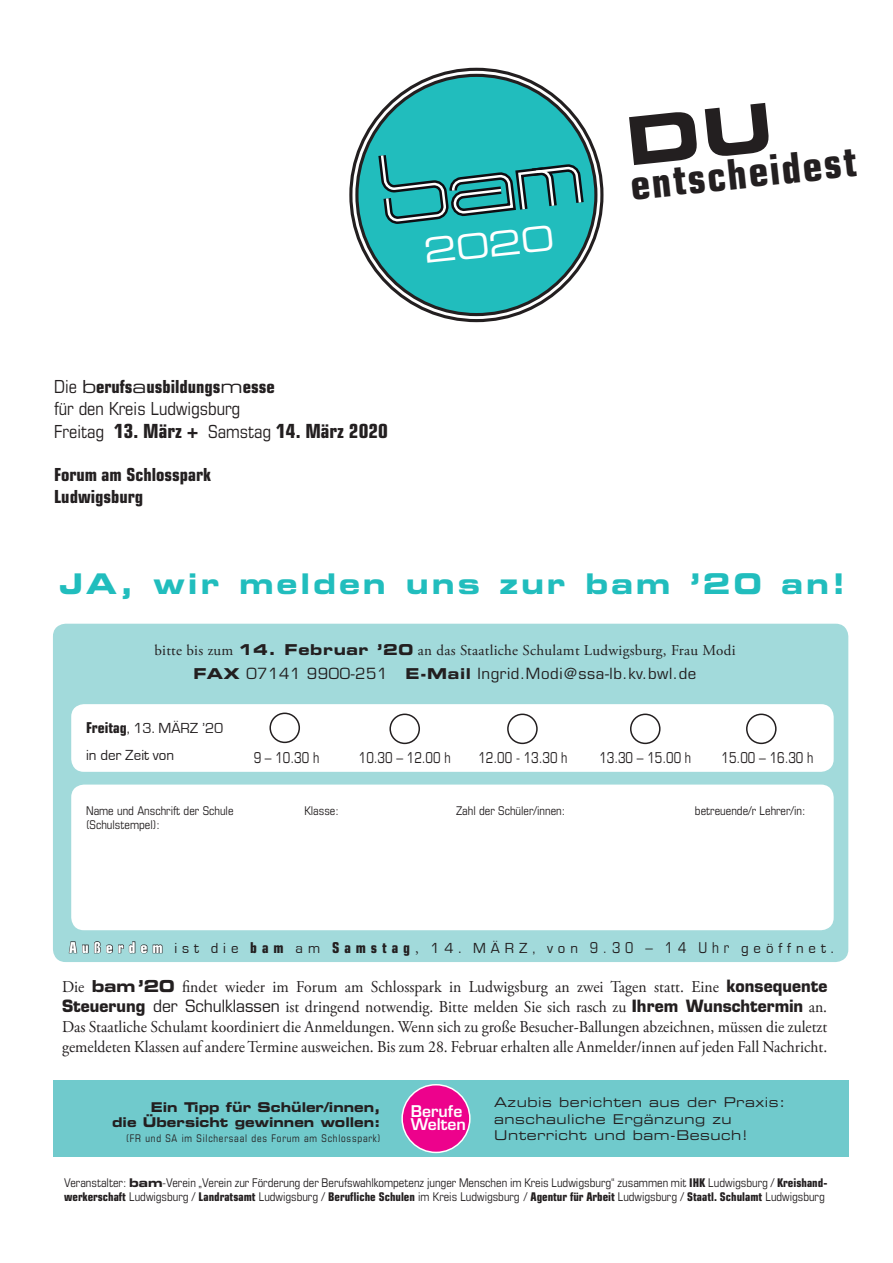
<style>
.page{position:relative;width:893px;height:1263px;background:#fff}
.page>*{position:absolute;margin:0;border:0;box-sizing:border-box;transform-origin:0 0}
.t1{font:700 condensed 42px "Eurostile";color:#231f20}
.t2{font:34.2px "Eurostile Extended Two";color:#fff}
.t3{font:28.5px "Eurostile Bold Extended Two";letter-spacing:.105em;color:#21bdbd}
.t4{font:700 condensed 19.5px "Eurostile";color:#231f20}
.t5{font:condensed 18px/21.6px "Eurostile";color:#231f20}
.t6{font:700 condensed 18px/21.6px "Eurostile";color:#231f20}
.t7{font:16.5px/19.8px "Adobe Garamond Pro";color:#231f20;text-align:justify;scale:.95 1}
.t8{font:600 15.75px/13.6px "Eurostile";color:#fff}
.t9{font:15px "Adobe Garamond Pro";letter-spacing:.02em;color:#231f20}
.t10{font:15px "Eurostile";letter-spacing:.33em;color:#231f20}
.t11{font:condensed 15px "Eurostile";color:#231f20;scale:.9 1}
.t12{font:15px "Eurostile";letter-spacing:.04em;color:#231f20}
.t13{font:15px/27px "Eurostile";color:#231f20}
.t14{font:13.5px/16.5px "Eurostile Extended Two";letter-spacing:.04em;color:#231f20;scale:.95 1}
.t15{font:13.5px/15px "Eurostile Bold Extended Two";color:#231f20;text-align:right;scale:.95 1}
.t16{font:condensed 12px/14.4px "Eurostile";color:#231f20}
.t17{font:condensed 10.5px "Eurostile";letter-spacing:.08em;color:#231f20;scale:.95 1}
.s1{font-family:"Eurostile Extended Two";font-stretch:normal}
.s2{font-weight:700}
.s3{font-weight:400;font-size:18px}
.s4{font-family:"Eurostile Bold Extended Two"}
.s5{font-weight:700;font-stretch:condensed}
.s6{font-weight:700;font-stretch:condensed;color:#fff}
.s7{font-family:"Adobe Garamond Pro"}
.s8{font-stretch:condensed}
.s9{font-family:"Eurostile";font-weight:700}
.s10{font-family:"Eurostile"}
.s11{font-family:"Eurostile Bold Extended Two";font-stretch:normal}
</style>
<div class="page">
<div style="left:53px;top:624px;width:795px;height:338px;background:#a2dadb;border-radius:13px"></div>
<div style="left:71px;top:704px;width:763px;height:68px;background:#fff;border-radius:13px"></div>
<div style="left:71px;top:784px;width:763px;height:146px;background:#fff;border-radius:13px"></div>
<div style="left:53px;top:1080px;width:795px;height:77px;background:#70cacc"></div>
<div style="left:402px;top:1085px;width:68px;height:67px;background:#ed028c;border-radius:50%"></div>
<div style="left:401px;top:1084px;width:70px;height:69px;border:2px solid #fff;border-radius:50%"></div>
<svg style="left:354px;top:72px;width:245px;height:198px"></svg>
<svg style="left:374px;top:77px;width:214px;height:246px"></svg>
<div style="left:269px;top:712px;width:31px;height:31px;border:2px solid #231f20;border-radius:50%"></div>
<div style="left:389px;top:713px;width:31px;height:31px;border:2px solid #231f20;border-radius:50%"></div>
<div style="left:507px;top:713px;width:31px;height:31px;border:2px solid #231f20;border-radius:50%"></div>
<div style="left:746px;top:713px;width:31px;height:31px;border:2px solid #231f20;border-radius:50%"></div>
<svg style="left:68px;top:930px;width:95px;height:23px"></svg>
<div style="left:630px;top:713px;width:30px;height:31px;border:2px solid #231f20;border-radius:50%"></div>
<h2 class="t2" style="left:421px;top:228px;width:132px;rotate:-6deg">2020</h2>
<p class="t5" style="left:54px;top:376px;width:222px">Die <span class="s1">b</span><span class="s2">erufs</span><span class="s1">a</span><span class="s2">usbildungs</span><span class="s1">m</span><span class="s2">esse </span>für den Kreis Ludwigsburg</p>
<p class="t4" style="left:54px;top:419px;width:335px"><span class="s3">Freitag</span> 13. März + <span class="s3">Samstag</span> 14. März 2020</p>
<p class="t6" style="left:54px;top:464px;width:158px">Forum am Schlosspark<br>Ludwigsburg</p>
<h1 class="t1" style="left:628px;top:159px;width:228px;rotate:-6deg">entscheidest</h1>
<h3 class="t3" style="left:60px;top:564px;width:788px">JA, wir melden uns zur bam ’20 an!</h3>
<p class="t9" style="left:154px;top:641px;width:583px">bitte bis zum <span class="s4">14. Februar ’20</span> an das Staatliche Schulamt Ludwigsburg, Frau Modi</p>
<p class="t12" style="left:194px;top:664px;width:504px"><span class="s4">FAX</span> 07141 9900-251 <span class="s4">E-Mail</span> Ingrid.Modi@ssa-lb.kv.bwl.de</p>
<p class="t13" style="left:86px;top:715px;width:139px"><span class="s5">Freitag</span>, 13. MÄRZ ’20 in der Zeit von</p>
<p class="t11" style="left:254px;top:749px;width:74px">9 – 10.30 h</p>
<p class="t11" style="left:359px;top:749px;width:104px">10.30 – 12.00 h</p>
<p class="t11" style="left:478px;top:749px;width:100px">12.00 - 13.30 h</p>
<p class="t11" style="left:599px;top:749px;width:104px">13.30 – 15.00 h</p>
<p class="t11" style="left:722px;top:749px;width:104px">15.00 – 16.30 h</p>
<p class="t16" style="left:86px;top:803px;width:149px">Name und Anschrift der Schule (Schulstempel):</p>
<p class="t16" style="left:304px;top:803px;width:36px">Klasse:</p>
<p class="t16" style="left:695px;top:803px;width:112px">betreuende/r Lehrer/in:</p>
<p class="t16" style="left:456px;top:803px;width:111px">Zahl der Schüler/innen:</p>
<p class="t10" style="left:69px;top:940px;width:766px"><span class="s6">Außerdem</span> ist die <span class="s5">bam</span> am <span class="s5">Samstag</span><span class="s7">,</span> 14. MÄRZ, von <span class="s8">9.30 – 14 Uhr</span> geöffnet.</p>
<p class="t7" style="left:62px;top:977px;width:807px">Die <span class="s4">bam ’20</span> findet wieder im Forum am Schlosspark in Ludwigsburg an zwei Tagen statt. Eine <span class="s9">konsequente Steuerung</span> <span class="s10">der Schulklassen</span> ist dringend notwendig. Bitte melden Sie sich rasch zu <span class="s9">Ihrem Wunschtermin</span> an.<br>Das Staatliche Schulamt koordiniert die Anmeldungen. Wenn sich zu große Besucher-Ballungen abzeichnen, müssen die zuletzt gemeldeten Klassen auf andere Termine ausweichen. Bis zum 28. Februar erhalten alle Anmelder/innen auf jeden Fall Nachricht.</p>
<p class="t15" style="left:112px;top:1099px;width:284px">Ein Tipp für Schüler/innen,<br>die Übersicht gewinnen wollen:</p>
<p class="t17" style="left:126px;top:1131px;width:269px">(FR und SA im Silchersaal des Forum am Schlosspark)</p>
<p class="t8" style="left:411px;top:1104px;width:57px">Berufe<br>Welten</p>
<p class="t14" style="left:494px;top:1094px;width:308px">Azubis berichten aus der Praxis: anschauliche Ergänzung zu<br>Unterricht und bam-Besuch!</p>
<p class="t16" style="left:64px;top:1175px;width:765px">Veranstalter: <span class="s11">bam</span>-Verein „Verein zur Förderung der Berufswahlkompetenz junger Menschen im Kreis Ludwigsburg“ zusammen mit <span class="s2">IHK</span> Ludwigsburg / <span class="s2">Kreishand&shy;werkerschaft</span> Ludwigsburg / <span class="s2">Landratsamt</span> Ludwigsburg / <span class="s2">Berufliche Schulen</span> im Kreis Ludwigsburg / <span class="s2">Agentur für Arbeit</span> Ludwigsburg / <span class="s2">Staatl. Schulamt</span> Ludwigsburg</p>
</div>
